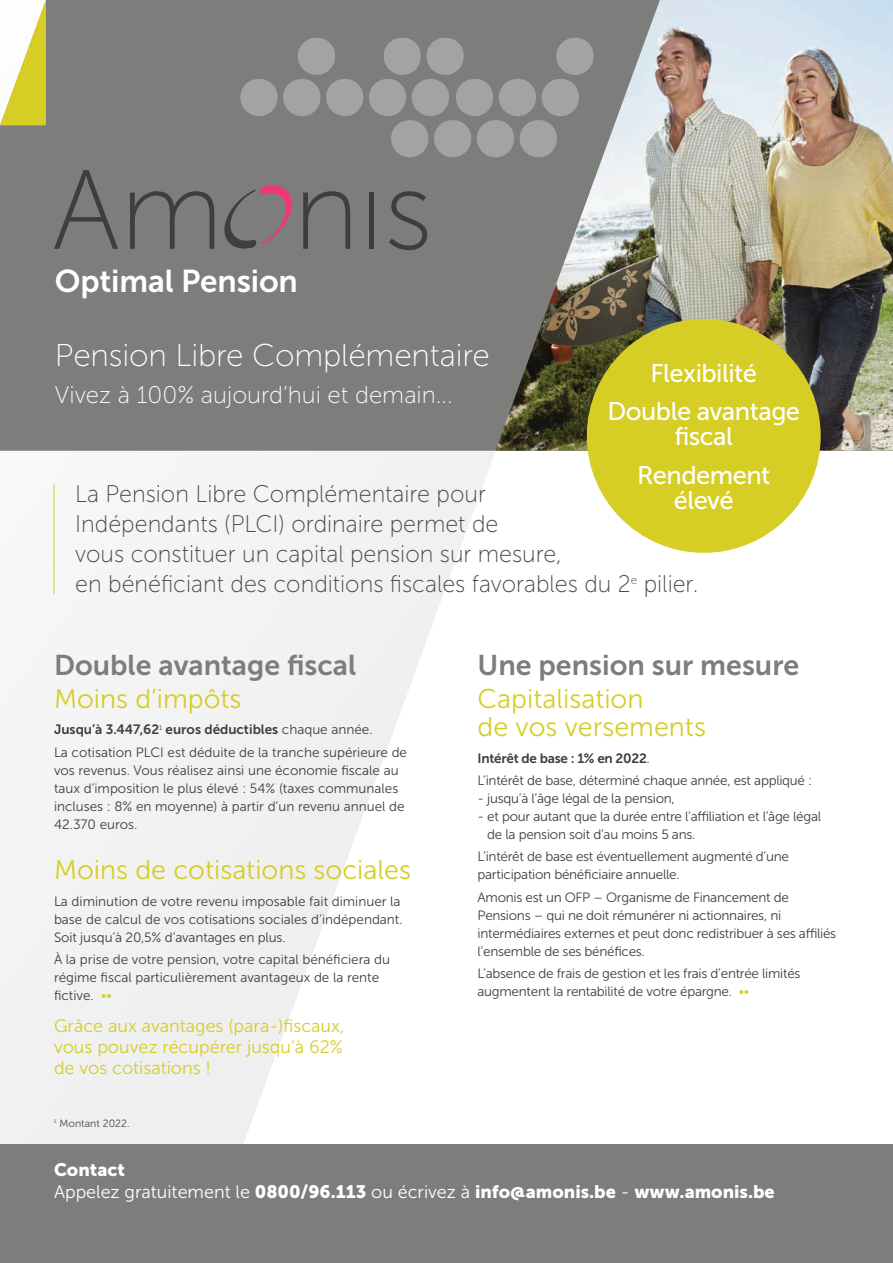
<style>
.page{position:relative;width:893px;height:1263px;background:#fff}
.page>*{position:absolute;margin:0;border:0;box-sizing:border-box;transform-origin:0 0}
.t1{font:31.5px "Museo Sans 100";letter-spacing:-.005em;color:#fff}
.t2{font:31.5px "Museo Sans 700";letter-spacing:-.005em;color:#fff}
.titre_texte_bis{font:28.5px "Museo Sans 700";color:#7d7e7b}
.Sous-titre{font:27px/28.5px "Museo Sans 300";color:#d6cd25}
.t3{font:25.5px/25.5px "Museo Sans 500";letter-spacing:-.02em;color:#fff;text-align:center}
.t4{font:24px/30px "Museo Sans 100";color:#434747}
.t5{font:24px "Museo Sans 100";color:#fff}
.phrase_high__14-_1{font:18px/21px "Museo Sans 300";color:#d6cd25;text-align:justify}
.t6{font:18px "Museo Sans 900";color:#fff}
.Body_Text{font:13.5px/18px "Museo Sans 300";letter-spacing:-.02em;color:#3e3e3f}
.Body_Text-2{font:13.5px/18px "Museo Sans 300";color:#3e3e3f}
.Body_Text-3{font:13.5px "Museo Sans 700";color:#3e3e3f}
.Body_Text-4{font:13.5px "Museo Sans 700";letter-spacing:-.02em;color:#3e3e3f}
.Note_de_bas_de_pag{font:10.5px "Museo Sans 300";color:#434747}
.s1{font-family:"Museo Sans 300"}
.s2{color:#d6cd25}
</style>
<div class="page">
<svg style="left:0;top:451px;width:685px;height:693px;fill:#f6f6f6"></svg>
<div style="left:0;top:0;width:495px;height:451px;background:#7d7e7b"></div>
<svg style="left:0;top:0;width:46px;height:125px"></svg>
<div style="left:0;top:1144px;width:893px;height:119px;background:#7d7e7b"></div>
<img style="left:495px;top:0;width:398px;height:451px">
<svg style="left:240px;top:38px;width:354px;height:119px"></svg>
<div style="left:587px;top:319px;width:234px;height:234px;background:#d6cd25;border-radius:50%"></div>
<hr style="left:54px;top:484px;width:1px;height:110px;background:#d6cd25">
<svg style="left:54px;top:170px;width:64px;height:79px"></svg>
<svg style="left:130px;top:191px;width:84px;height:58px"></svg>
<svg style="left:303px;top:191px;width:47px;height:58px"></svg>
<div style="left:369px;top:193px;width:5px;height:56px;background:#3e3e3f"></div>
<svg style="left:389px;top:191px;width:38px;height:59px"></svg>
<svg style="left:222px;top:184px;width:73px;height:66px"></svg>
<p class="t2" style="left:55px;top:263px;width:244px">Optimal Pension</p>
<p class="t1" style="left:55px;top:338px;width:436px">Pension Libre Complémentaire</p>
<p class="t5" style="left:55px;top:382px;width:400px">Vivez à 100% aujourd’hui et demain...</p>
<p class="t3" style="left:650px;top:360px;width:108px">Flexibilité</p>
<p class="t3" style="left:607px;top:398px;width:194px">Double avantage fiscal</p>
<p class="t3" style="left:637px;top:462px;width:135px">Rendement élevé</p>
<p class="t4" style="left:75px;top:479px;width:624px">La Pension Libre Complémentaire pour<br>Indépendants (PLCI) ordinaire permet de<br>vous constituer un capital pension sur mesure,<br>en bénéficiant des conditions fiscales favorables du 2<sup>e</sup> pilier.</p>
<p class="titre_texte_bis" style="left:54px;top:649px;width:304px">Double avantage fiscal</p>
<p class="Sous-titre" style="left:54px;top:684px;width:189px">Moins d’impôts</p>
<p class="Body_Text-3" style="left:54px;top:722px;width:320px">Jusqu’à 3.447,62<sup>1</sup> euros déductibles <span class="s1">chaque année.</span></p>
<p class="Body_Text-2" style="left:54px;top:743px;width:355px">La cotisation PLCI est déduite de la tranche supérieure de vos revenus. Vous réalisez ainsi une économie fiscale au taux d’imposition le plus élevé : 54% (taxes communales incluses : 8% en moyenne) à partir d’un revenu annuel de 42.370 euros.</p>
<p class="Sous-titre" style="left:54px;top:856px;width:359px">Moins de cotisations sociales</p>
<p class="Body_Text-2" style="left:54px;top:892px;width:350px">La diminution de votre revenu imposable fait diminuer la base de calcul de vos cotisations sociales d’indépendant.<br>Soit jusqu’à 20,5% d’avantages en plus.</p>
<p class="Body_Text-2" style="left:54px;top:950px;width:338px">À la prise de votre pension, votre capital bénéficiera du régime fiscal particulièrement avantageux de la rente fictive. <span class="s2">••</span></p>
<p class="phrase_high__14-_1" style="left:54px;top:1015px;width:292px">Grâce aux avantages (para-)fiscaux, vous pouvez récupérer jusqu’à 62% de vos cotisations !</p>
<p class="Note_de_bas_de_pag" style="left:54px;top:1117px;width:77px"><sup>1</sup> Montant 2022.</p>
<p class="titre_texte_bis" style="left:477px;top:649px;width:323px">Une pension sur mesure</p>
<p class="Sous-titre" style="left:477px;top:684px;width:230px">Capitalisation<br>de vos versements</p>
<p class="Body_Text-4" style="left:477px;top:750px;width:174px">Intérêt de base : 1% en 2022<span class="s1">.</span></p>
<p class="Body_Text" style="left:477px;top:771px;width:336px">L’intérêt de base, déterminé chaque année, est appliqué :</p>
<p class="Body_Text" style="left:477px;top:789px;width:199px">- jusqu’à l’âge légal de la pension,</p>
<p class="Body_Text" style="left:487px;top:807px;width:335px;text-indent:-10px">- et pour autant que la durée entre l’affiliation et l’âge légal de la pension soit d’au moins 5 ans.</p>
<p class="Body_Text" style="left:477px;top:848px;width:313px">L’intérêt de base est éventuellement augmenté d’une participation bénéficiaire annuelle.</p>
<p class="Body_Text" style="left:477px;top:888px;width:360px">Amonis est un OFP – Organisme de Financement de Pensions – qui ne doit rémunérer ni actionnaires, ni intermédiaires externes et peut donc redistribuer à ses affiliés l’ensemble de ses bénéfices.</p>
<p class="Body_Text" style="left:477px;top:964px;width:324px">L’absence de frais de gestion et les frais d’entrée limités augmentent la rentabilité de votre épargne. <span class="s2">••</span></p>
<p class="t6" style="left:54px;top:1159px;width:72px">Contact</p>
<p class="t6" style="left:54px;top:1182px;width:722px"><span class="s1">Appelez gratuitement le</span> 0800/96.113 <span class="s1">ou écrivez à</span> info@amonis.be <span class="s1">-</span> www.amonis.be</p>
</div>
